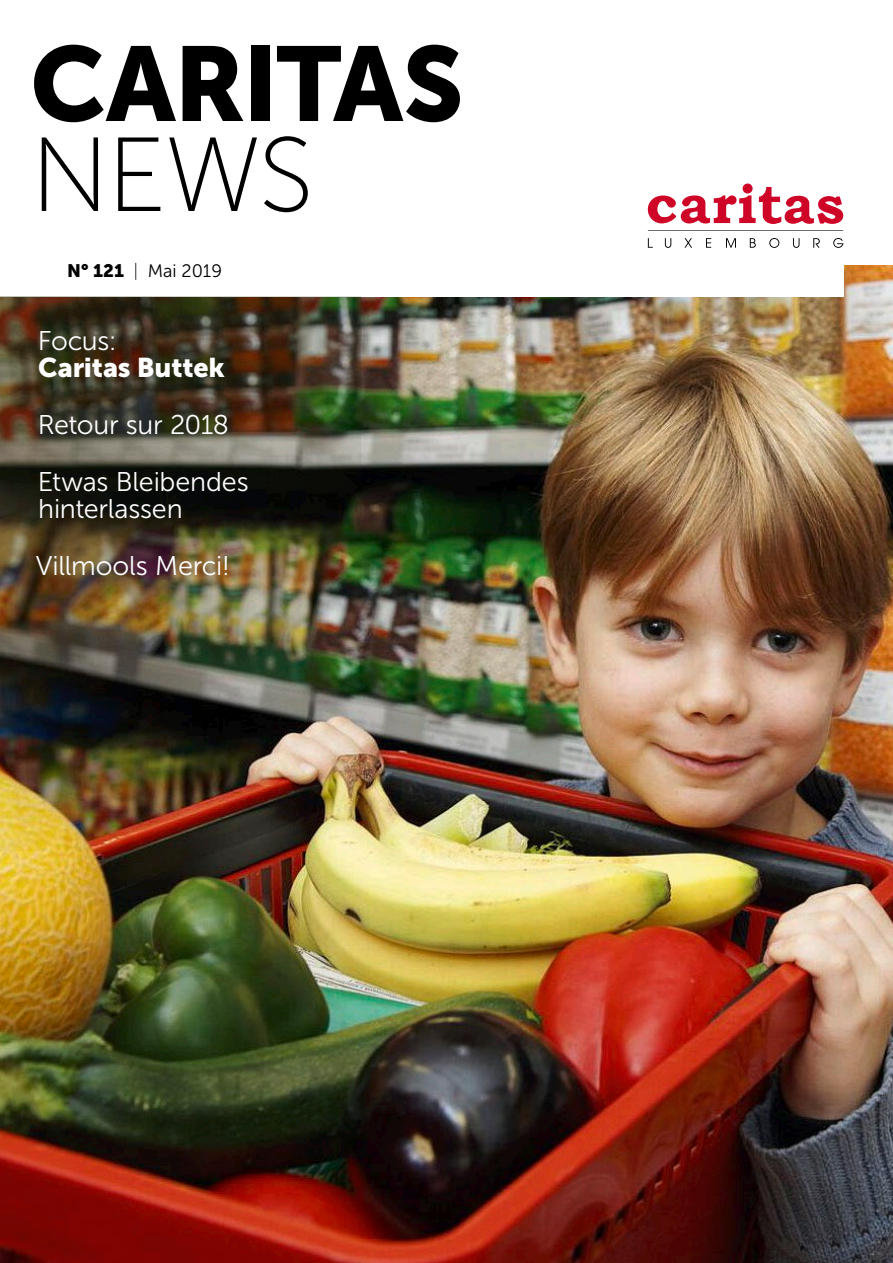
<style>
.page{position:relative;width:893px;height:1263px;background:#fff}
.page>*{position:absolute;margin:0;border:0;box-sizing:border-box;transform-origin:0 0}
.t1{font:105px "Museo Sans 900";letter-spacing:-.02em;color:#000}
.t2{font:105px "Museo Sans 100";color:#000}
.t3{font:27px/57px "Museo Sans 300";letter-spacing:-.01em;color:#fff}
.t4{font:27px "Museo Sans 900";color:#fff}
.t5{font:18px "Museo Sans 300";color:#000}
.s1{font-family:"Museo Sans 900"}
.s2{font-family:"Museo Sans 100"}
</style>
<div class="page">
<img style="left:0;top:266px;width:893px;height:997px">
<svg style="left:743px;top:183px;width:10px;height:10px"></svg>
<svg style="left:648px;top:187px;width:195px;height:37px"></svg>
<hr style="left:648px;top:230px;width:195px;height:1px;background:#000">
<svg style="left:648px;top:238px;width:5px;height:10px"></svg>
<svg style="left:665px;top:238px;width:6px;height:10px"></svg>
<svg style="left:684px;top:238px;width:8px;height:10px"></svg>
<svg style="left:706px;top:238px;width:5px;height:10px"></svg>
<svg style="left:726px;top:238px;width:10px;height:10px"></svg>
<svg style="left:750px;top:238px;width:6px;height:10px"></svg>
<svg style="left:769px;top:238px;width:10px;height:10px"></svg>
<svg style="left:793px;top:238px;width:6px;height:10px"></svg>
<svg style="left:813px;top:238px;width:7px;height:10px"></svg>
<svg style="left:833px;top:238px;width:10px;height:10px"></svg>
<div style="left:0;top:257px;width:843px;height:40px;background:#fff"></div>
<img style="left:0;top:297px;width:361px;height:554px">
<h1 class="t1" style="left:30px;top:25px;width:435px">Caritas</h1>
<h1 class="t2" style="left:30px;top:119px;width:285px">NEWS</h1>
<p class="t5" style="left:67px;top:261px;width:156px"><span class="s1">N° 121</span> <span class="s2">|</span> Mai 2019</p>
<p class="t3" style="left:38px;top:313px;width:80px">Focus:</p>
<p class="t4" style="left:38px;top:352px;width:188px">Caritas Buttek</p>
<p class="t3" style="left:38px;top:396px;width:212px">Retour sur 2018<br>Etwas Bleibendes</p>
<p class="t3" style="left:36px;top:480px;width:196px">hinterlassen<br>Villmools Merci!</p>
</div>
